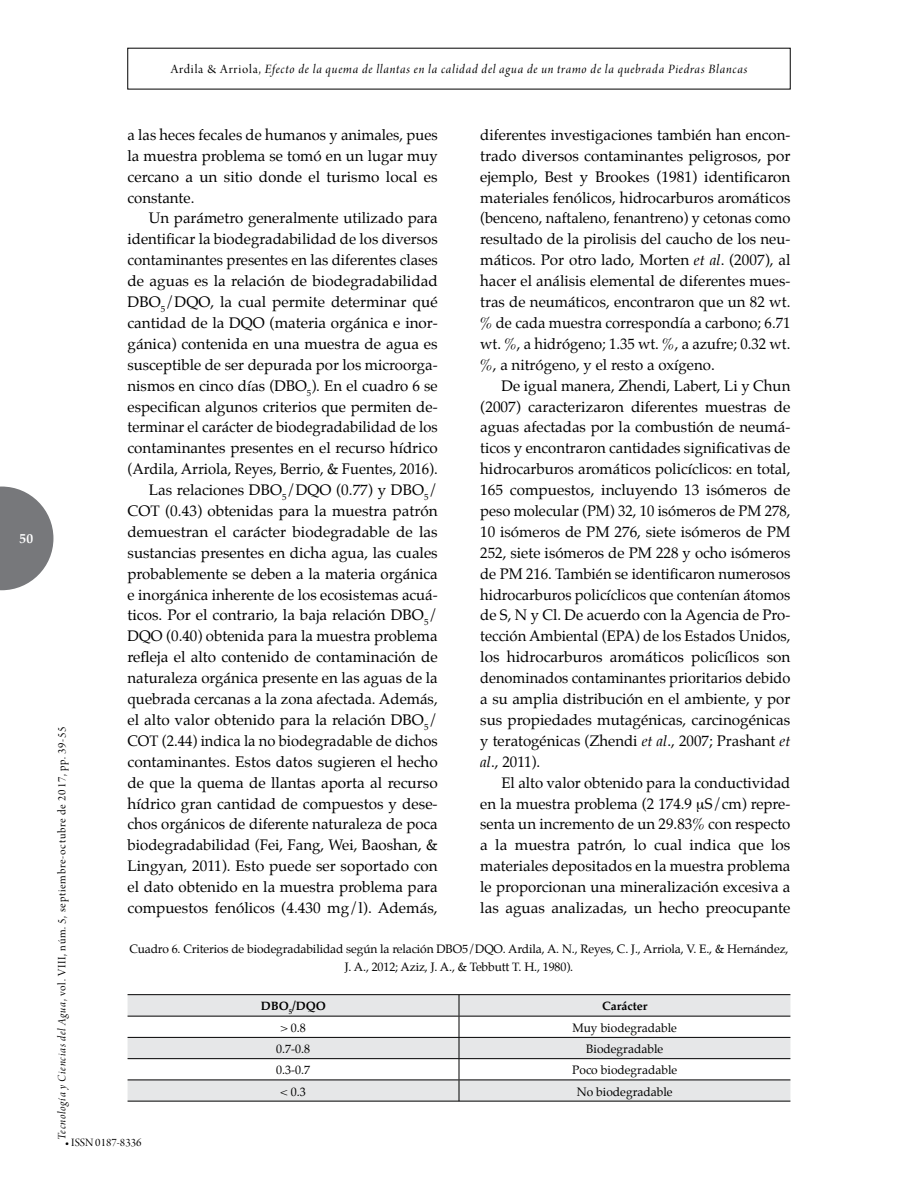
<style>
.page{position:relative;width:918px;height:1188px;background:#fff}
.page>*{position:absolute;margin:0;border:0;box-sizing:border-box;transform-origin:0 0}
.t1{font:15px/20.9px "Palatino";color:#000;text-align:justify}
.t2{font:13.5px "Arno Pro Italic Display";letter-spacing:.06em;color:#000}
.t3{font:700 13.5px "Palatino";color:#fff}
.t4{font:12px/18px "Palatino";letter-spacing:-.01em;color:#000;text-align:center}
.t5{font:12px "Arno Pro Display";letter-spacing:.06em;color:#000}
.t6{font:700 12px "Palatino";color:#000}
.t7{font:12px "Arno Pro Display";color:#000}
.s1{font-family:"Arno Pro Display"}
.s2{font-style:italic}
.s3{font-family:"Arno Pro Italic Display"}
.s4{font-family:"Arno Pro"}
</style>
<div class="page">
<svg style="left:0;top:487px;width:53px;height:103px"></svg>
<svg style="left:128px;top:995px;width:662px;height:106px;fill:#e6e7e8"></svg>
<hr style="left:128px;top:1016px;width:331px;height:1px;background:#000">
<hr style="left:459px;top:1016px;width:331px;height:1px;background:#000">
<hr style="left:128px;top:1037px;width:331px;height:1px;background:#000">
<hr style="left:459px;top:1037px;width:331px;height:1px;background:#000">
<hr style="left:128px;top:1058px;width:331px;height:1px;background:#000">
<hr style="left:459px;top:1058px;width:331px;height:1px;background:#000">
<hr style="left:128px;top:1080px;width:331px;height:1px;background:#000">
<hr style="left:459px;top:1080px;width:331px;height:1px;background:#000">
<svg style="left:459px;top:995px;width:1px;height:106px"></svg>
<hr style="left:128px;top:994px;width:662px;height:1px;background:#000">
<hr style="left:128px;top:1101px;width:662px;height:1px;background:#000">
<p class="t3" style="left:20px;top:526px;width:15px">50</p>
<p class="t2" style="left:171px;top:61px;width:578px"><span class="s1">Ardila &amp; Arriola,</span> Efecto de la quema de llantas en la calidad del agua de un tramo de la quebrada Piedras Blancas</p>
<p class="t1" style="left:128px;top:124px;width:312px">a las heces fecales de humanos y animales, pues la muestra problema se tomó en un lugar muy cercano a un sitio donde el turismo local es constante.</p>
<p class="t1" style="left:128px;top:208px;width:312px;text-align:right">Un parámetro generalmente utilizado para identificar la biodegradabilidad de los diversos contaminantes presentes en las diferentes clases de aguas es la relación de biodegradabilidad DBO<sub>5</sub>/DQO, la cual permite determinar qué cantidad de la DQO (materia orgánica e inor&shy;gánica) contenida en una muestra de agua es susceptible de ser depurada por los microorga&shy;nismos en cinco días (DBO<sub>5</sub>). En el cuadro 6 se especifican algunos criterios que permiten de&shy;terminar el carácter de biodegradabilidad de los contaminantes presentes en el recurso hídrico (Ardila, Arriola, Reyes, Berrio, &amp; Fuentes, 2016).<br>Las relaciones DBO<sub>5</sub>/DQO (0.77) y DBO<sub>5</sub>/ COT (0.43) obtenidas para la muestra patrón demuestran el carácter biodegradable de las sustancias presentes en dicha agua, las cuales probablemente se deben a la materia orgánica e inorgánica inherente de los ecosistemas acuá&shy;ticos. Por el contrario, la baja relación DBO<sub>5</sub>/ DQO (0.40) obtenida para la muestra problema refleja el alto contenido de contaminación de naturaleza orgánica presente en las aguas de la quebrada cercanas a la zona afectada. Además, el alto valor obtenido para la relación DBO<sub>5</sub>/ COT (2.44) indica la no biodegradable de dichos contaminantes. Estos datos sugieren el hecho de que la quema de llantas aporta al recurso hídrico gran cantidad de compuestos y dese&shy;chos orgánicos de diferente naturaleza de poca biodegradabilidad (Fei, Fang, Wei, Baoshan, &amp; Lingyan, 2011). Esto puede ser soportado con el dato obtenido en la muestra problema para compuestos fenólicos (4.430 mg/l). Además,</p>
<p class="t1" style="left:480px;top:124px;width:312px">diferentes investigaciones también han encon&shy;trado diversos contaminantes peligrosos, por ejemplo, Best y Brookes (1981) identificaron materiales fenólicos, hidrocarburos aromáticos (benceno, naftaleno, fenantreno) y cetonas como resultado de la pirolisis del caucho de los neu&shy;máticos. Por otro lado, Morten <span class="s2">et al</span>. (2007), al hacer el análisis elemental de diferentes mues&shy;tras de neumáticos, encontraron que un 82 wt. % de cada muestra correspondía a carbono; 6.71 wt. %, a hidrógeno; 1.35 wt. %, a azufre; 0.32 wt. %, a nitrógeno, y el resto a oxígeno.</p>
<p class="t1" style="left:480px;top:375px;width:312px;text-indent:21px">De igual manera, Zhendi, Labert, Li y Chun (2007) caracterizaron diferentes muestras de aguas afectadas por la combustión de neumá&shy;ticos y encontraron cantidades significativas de hidrocarburos aromáticos policíclicos: en total, 165 compuestos, incluyendo 13 isómeros de peso molecular (PM) 32, 10 isómeros de PM 278, 10 isómeros de PM 276, siete isómeros de PM 252, siete isómeros de PM 228 y ocho isómeros de PM 216. También se identificaron numerosos hidrocarburos policíclicos que contenían átomos de S, N y Cl. De acuerdo con la Agencia de Pro&shy;tección Ambiental (EPA) de los Estados Unidos, los hidrocarburos aromáticos policílicos son denominados contaminantes prioritarios debido a su amplia distribución en el ambiente, y por sus propiedades mutagénicas, carcinogénicas y teratogénicas (Zhendi <span class="s2">et al</span>., 2007; Prashant <span class="s2">et al</span>., 2011).</p>
<p class="t1" style="left:480px;top:772px;width:312px;text-indent:21px">El alto valor obtenido para la conductividad en la muestra problema (2 174.9 S/cm) repre&shy;senta un incremento de un 29.83% con respecto a la muestra patrón, lo cual indica que los materiales depositados en la muestra problema le proporcionan una mineralización excesiva a las aguas analizadas, un hecho preocupante</p>
<p class="t4" style="left:129px;top:940px;width:661px">Cuadro 6. Criterios de biodegradabilidad según la relación DBO5/DQO. Ardila, A. N., Reyes, C. J., Arriola, V. E., &amp; Hernández,<br>J. A., 2012; Aziz, J. A., &amp; Tebbutt T. H., 1980).</p>
<p class="t6" style="left:261px;top:996px;width:67px">DBO<sub>5</sub>/DQO</p>
<p class="t6" style="left:602px;top:996px;width:47px">Carácter</p>
<p class="t4" style="left:281px;top:1019px;width:27px">&gt; 0.8</p>
<p class="t4" style="left:572px;top:1019px;width:106px">Muy biodegradable</p>
<p class="t4" style="left:276px;top:1040px;width:35px">0.7-0.8</p>
<p class="t4" style="left:586px;top:1040px;width:79px">Biodegradable</p>
<p class="t4" style="left:276px;top:1061px;width:35px">0.3-0.7</p>
<p class="t4" style="left:572px;top:1061px;width:107px">Poco biodegradable</p>
<p class="t4" style="left:281px;top:1083px;width:27px">&lt; 0.3</p>
<p class="t4" style="left:577px;top:1083px;width:97px">No biodegradable</p>
<p class="t5" style="left:55px;top:1140px;width:415px;rotate:-90deg"><span class="s3">Tecnología y Ciencias del Agua</span>, vol. VIII, núm. 5, septiembre-octubre de 2017, pp. 39-55</p>
<p class="t7" style="left:65px;top:1136px;width:78px"><span class="s4">•</span> ISSN 0187-8336</p>
</div>
